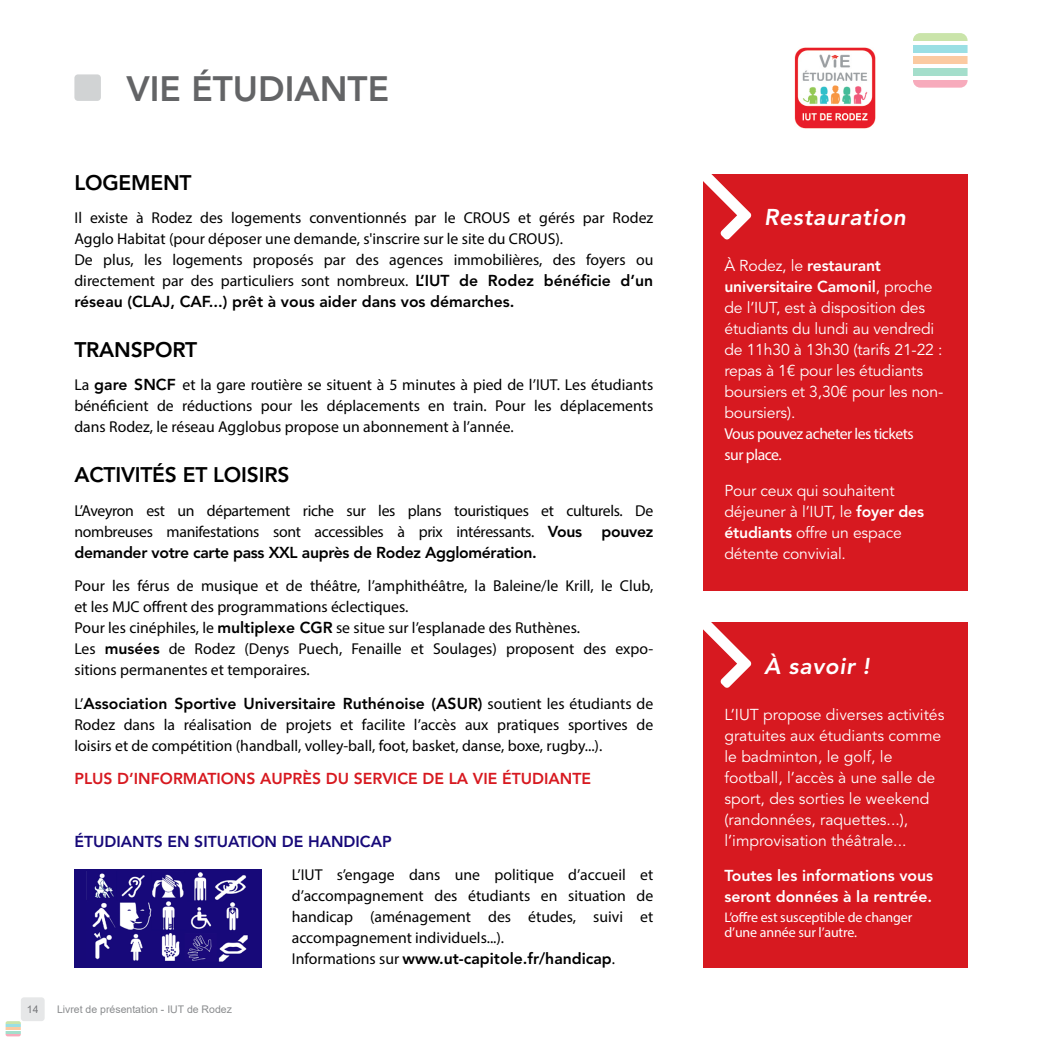
<style>
.page{position:relative;width:1042px;height:1042px;background:#fff}
.page>*{position:absolute;margin:0;border:0;box-sizing:border-box;transform-origin:0 0}
.t1{font:800 35px "Avenir LT Std";color:#636466}
.t2{font:italic 800 22.75px "Avenir LT Std";letter-spacing:.03em;color:#fff}
.t3{font:800 21px "Avenir LT Std";letter-spacing:-.01em;color:#000}
.t4{font:15.75px/21px "Myriad Pro";color:#000}
.t5{font:15.75px/21px "Avenir LT Std";letter-spacing:-.01em;color:#fff}
.t6{font:800 15.75px "Avenir LT Std";color:#000}
.t7{font:15.75px/21px "Myriad Pro";letter-spacing:-.02em;color:#000}
.t8{font:800 15.75px "Avenir LT Std";letter-spacing:-.02em;color:#000}
.t9{font:800 15.75px "Avenir LT Std";color:#d71920}
.t10{font:800 15.75px/21px "Avenir LT Std";color:#fff}
.t11{font:15.75px/21px "Myriad Pro";letter-spacing:-.03em;color:#fff}
.t12{font:800 15.75px "Avenir LT Std";color:#170979}
.t13{font:14px/15.8px "Myriad Pro";letter-spacing:-.01em;color:#fff}
.t14{font:10.5px "Arial";color:#8a8c8e}
.t15{font:10.5px "Arial";color:#77787b}
.s1{font-family:"Avenir LT Std";font-weight:800}
.s2{font-family:"Myriad Pro";font-weight:400}
.s3{font-weight:800}
</style>
<div class="page">
<div style="left:74px;top:74px;width:27px;height:27px;background:#d1d3d4;border-radius:4px"></div>
<div style="left:21px;top:997px;width:24px;height:24px;background:#e6e7e8;border-radius:3px"></div>
<svg style="left:6px;top:1021px;width:15px;height:15px"></svg>
<div style="left:913px;top:33px;width:54px;height:8px;background:#cae4aa"></div>
<div style="left:913px;top:45px;width:54px;height:7px;background:#9adfe4"></div>
<div style="left:913px;top:57px;width:54px;height:7px;background:#fbcaa1"></div>
<div style="left:913px;top:68px;width:54px;height:8px;background:#a4decb"></div>
<div style="left:913px;top:80px;width:54px;height:8px;background:#f7abbc"></div>
<div style="left:703px;top:622px;width:264px;height:345px;background:#d71920"></div>
<div style="left:703px;top:174px;width:264px;height:416px;background:#d71920"></div>
<svg style="left:703px;top:622px;width:48px;height:66px"></svg>
<svg style="left:703px;top:174px;width:48px;height:66px"></svg>
<img style="left:794px;top:47px;width:82px;height:81px">
<div style="left:74px;top:869px;width:188px;height:98px;background:#170979"></div>
<img style="left:86px;top:872px;width:162px;height:90px">
<h1 class="t1" style="left:126px;top:68px;width:154px">Vie étudiante</h1>
<h3 class="t3" style="left:74px;top:170px;width:91px">Logement</h3>
<p class="t4" style="left:74px;top:207px;width:580px">Il existe à Rodez des logements conventionnés par le CROUS et gérés par Rodez Agglo Habitat (pour déposer une demande, s'inscrire sur le site du CROUS).<br>De plus, les logements proposés par des agences immobilières, des foyers ou directement par des particuliers sont nombreux. <span class="s1">L’IUT de Rodez bénéficie d’un</span></p>
<p class="t6" style="left:74px;top:292px;width:442px">réseau (CLAJ, CAF...) prêt à vous aider dans vos démarches.</p>
<h3 class="t3" style="left:74px;top:337px;width:27px">Transport</h3>
<p class="t4" style="left:74px;top:374px;width:580px;text-align:justify">La <span class="s1">gare SNCF</span> et la gare routière se situent à 5 minutes à pied de l’IUT. Les étudiants bénéficient de réductions pour les déplacements en train. Pour les déplacements dans Rodez, le réseau Agglobus propose un abonnement à l’année.</p>
<h3 class="t3" style="left:74px;top:463px;width:27px">Activit</h3>
<h3 class="t3" style="left:152px;top:463px;width:73px">éset loisirs</h3>
<p class="t7" style="left:74px;top:500px;width:580px">L’Aveyron est un département riche sur les plans touristiques et culturels. De nombreuses manifestations sont accessibles à prix intéressants. <span class="s1">Vous pouvez</span></p>
<p class="t8" style="left:74px;top:543px;width:464px">demander votre carte pass XXL auprès de Rodez Agglomération.</p>
<p class="t4" style="left:74px;top:575px;width:580px">Pour les férus de musique et de théâtre, l’amphithéâtre, la Baleine/le Krill, le Club, et les MJC offrent des programmations éclectiques.<br>Pour les cinéphiles, le <span class="s1">multiplexe CGR</span> se situe sur l’esplanade des Ruthènes.<br>Les <span class="s1">musées</span> de Rodez (Denys Puech, Fenaille et Soulages) proposent des expo&shy;sitions permanentes et temporaires.</p>
<p class="t6" style="left:74px;top:694px;width:580px"><span class="s2">L’</span>Association Sportive Universitaire Ruthénoise (ASUR) <span class="s2">soutient les étudiants de</span></p>
<p class="t4" style="left:74px;top:713px;width:580px">Rodez dans la réalisation de projets et facilite l’accès aux pratiques sportives de loisirs et de compétition (handball, volley-ball, foot, basket, danse, boxe, rugby...).</p>
<p class="t9" style="left:74px;top:769px;width:134px">Plus d’in formations</p>
<p class="t9" style="left:260px;top:769px;width:104px">auprès du service</p>
<p class="t9" style="left:422px;top:769px;width:60px">delavie</p>
<p class="t9" style="left:502px;top:769px;width:41px">étudiante</p>
<p class="t12" style="left:74px;top:831px;width:41px">étudiants</p>
<p class="t12" style="left:167px;top:831px;width:72px">en situation</p>
<p class="t12" style="left:282px;top:831px;width:50px">de handicap</p>
<p class="t4" style="left:292px;top:864px;width:363px;text-align:justify">L’IUT s’engage dans une politique d’accueil et d’accompagnement des étudiants en situation de handicap (aménagement des études, suivi et accompagnement individuels...).</p>
<p class="t6" style="left:292px;top:949px;width:325px"><span class="s2">Informations sur</span> www.ut-capitole.fr/handicap<span class="s2">.</span></p>
<p class="t15" style="left:27px;top:1002px;width:13px">14</p>
<p class="t14" style="left:57px;top:1002px;width:176px">Livret de présentation - IUT de Rodez</p>
<h2 class="t2" style="left:764px;top:204px;width:143px">Restauration</h2>
<p class="t5" style="left:724px;top:256px;width:220px">À Rodez, le <span class="s3">restaurant universitaire Camonil</span>, proche de l’IUT, est à disposition des étudiants du lundi au vendredi de 11h30 à 13h30 (tarifs 21-22 : repas à 1€ pour les étudiants boursiers et 3,30€ pour les non&shy;boursiers).</p>
<p class="t11" style="left:724px;top:423px;width:191px">Vous pouvez acheter les tickets sur place.</p>
<p class="t5" style="left:724px;top:481px;width:201px">Pour ceux qui souhaitent déjeuner à l’IUT, le <span class="s3">foyer des étudiants</span> offre un espace détente convivial.</p>
<h2 class="t2" style="left:764px;top:652px;width:107px">À savoir !</h2>
<p class="t5" style="left:724px;top:704px;width:221px">L’IUT propose diverses activités gratuites aux étudiants comme le badminton, le golf, le football, l’accès à une salle de sport, des sorties le weekend (randonnées, raquettes...), l’improvisation théâtrale...</p>
<p class="t10" style="left:724px;top:865px;width:210px">Toutes les informations vous seront données à la rentrée.</p>
<p class="t13" style="left:724px;top:909px;width:189px">L’offre est susceptible de changer d’une année sur l’autre.</p>
</div>
